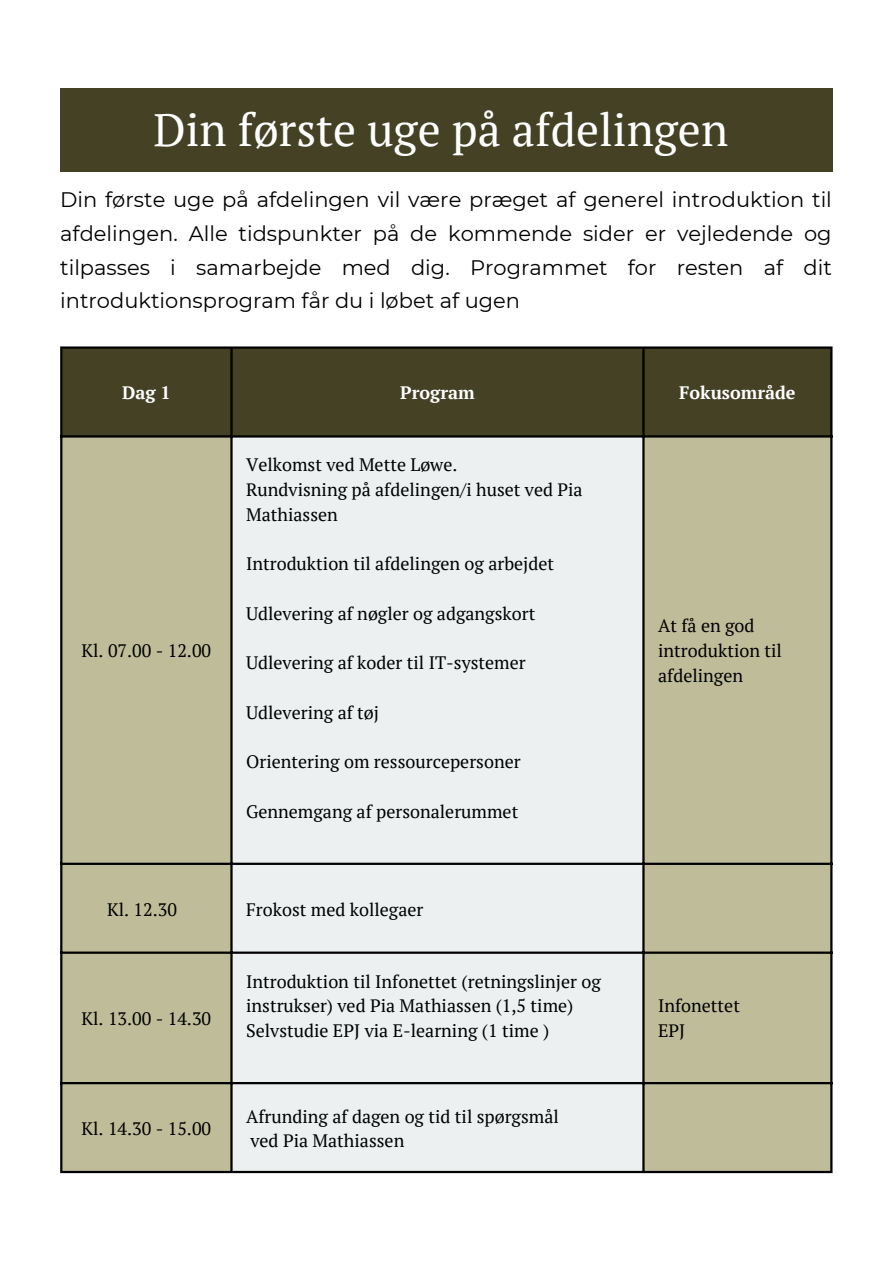
<style>
.page{position:relative;width:893px;height:1264px;background:#fff}
.page>*{position:absolute;margin:0;border:0;box-sizing:border-box;transform-origin:0 0}
.t1{font:45.75px "PT Serif";color:#fff}
.t2{font:21px/33.8px "Montserrat";color:#000;text-align:justify}
.t3{font:18px/24.8px "PT Serif";color:#000}
.t4{font:700 18px "PT Serif";color:#fff}
</style>
<div class="page">
<div style="left:60px;top:88px;width:772px;height:83px;background:#444125"></div>
<div style="left:62px;top:349px;width:768px;height:86px;background:#444125"></div>
<div style="left:62px;top:437px;width:768px;height:733px;background:#bfbd99"></div>
<div style="left:232px;top:437px;width:410px;height:733px;background:#ecf0f0"></div>
<hr style="left:60px;top:349px;width:2px;height:821px;background:#000">
<hr style="left:230px;top:349px;width:2px;height:821px;background:#000">
<hr style="left:642px;top:349px;width:2px;height:821px;background:#000">
<hr style="left:830px;top:349px;width:2px;height:821px;background:#000">
<hr style="left:60px;top:346px;width:772px;height:3px;background:#000">
<hr style="left:60px;top:435px;width:772px;height:2px;background:#000">
<hr style="left:60px;top:862px;width:772px;height:3px;background:#000">
<hr style="left:60px;top:951px;width:772px;height:2px;background:#000">
<hr style="left:60px;top:1081px;width:772px;height:3px;background:#000">
<hr style="left:60px;top:1170px;width:772px;height:3px;background:#000">
<h1 class="t1" style="left:153px;top:99px;width:576px">Din første uge på afdelingen</h1>
<p class="t2" style="left:60px;top:183px;width:773px">Din første uge på afdelingen vil være præget af generel introduktion til afdelingen. Alle tidspunkter på de kommende sider er vejledende og tilpasses i samarbejde med dig. Programmet for resten af dit introduktionsprogram får du i løbet af ugen</p>
<p class="t4" style="left:122px;top:380px;width:50px">Dag 1</p>
<p class="t4" style="left:400px;top:380px;width:76px">Program</p>
<p class="t4" style="left:679px;top:380px;width:118px">Fokusområde</p>
<p class="t3" style="left:82px;top:637px;width:131px">Kl. 07.00 - 12.00</p>
<p class="t3" style="left:246px;top:452px;width:338px">Velkomst ved Mette Løwe.<br>Rundvisning på afdelingen/i huset ved Pia<br>Mathiassen</p>
<p class="t3" style="left:246px;top:551px;width:309px">Introduktion til afdelingen og arbejdet</p>
<p class="t3" style="left:246px;top:600px;width:291px">Udlevering af nøgler og adgangskort</p>
<p class="t3" style="left:246px;top:650px;width:281px">Udlevering af koder til IT-systemer</p>
<p class="t3" style="left:246px;top:699px;width:134px">Udlevering af tøj</p>
<p class="t3" style="left:246px;top:749px;width:276px">Orientering om ressourcepersoner</p>
<p class="t3" style="left:246px;top:798px;width:274px">Gennemgang af personalerummet</p>
<p class="t3" style="left:107px;top:896px;width:71px">Kl. 12.30</p>
<p class="t3" style="left:246px;top:896px;width:179px">Frokost med kollegaer</p>
<p class="t3" style="left:82px;top:1005px;width:131px">Kl. 13.00 - 14.30</p>
<p class="t3" style="left:82px;top:1115px;width:131px">Kl. 14.30 - 15.00</p>
<p class="t3" style="left:246px;top:968px;width:356px">Introduktion til Infonettet (retningslinjer og instrukser) ved Pia Mathiassen (1,5 time)<br>Selvstudie EPJ via E-learning (1 time )</p>
<p class="t3" style="left:246px;top:1103px;width:314px">Afrunding af dagen og tid til spørgsmål ved Pia Mathiassen</p>
<p class="t3" style="left:658px;top:613px;width:125px">At få en god introduktion til afdelingen</p>
<p class="t3" style="left:658px;top:993px;width:83px">Infonettet<br>EPJ</p>
</div>
